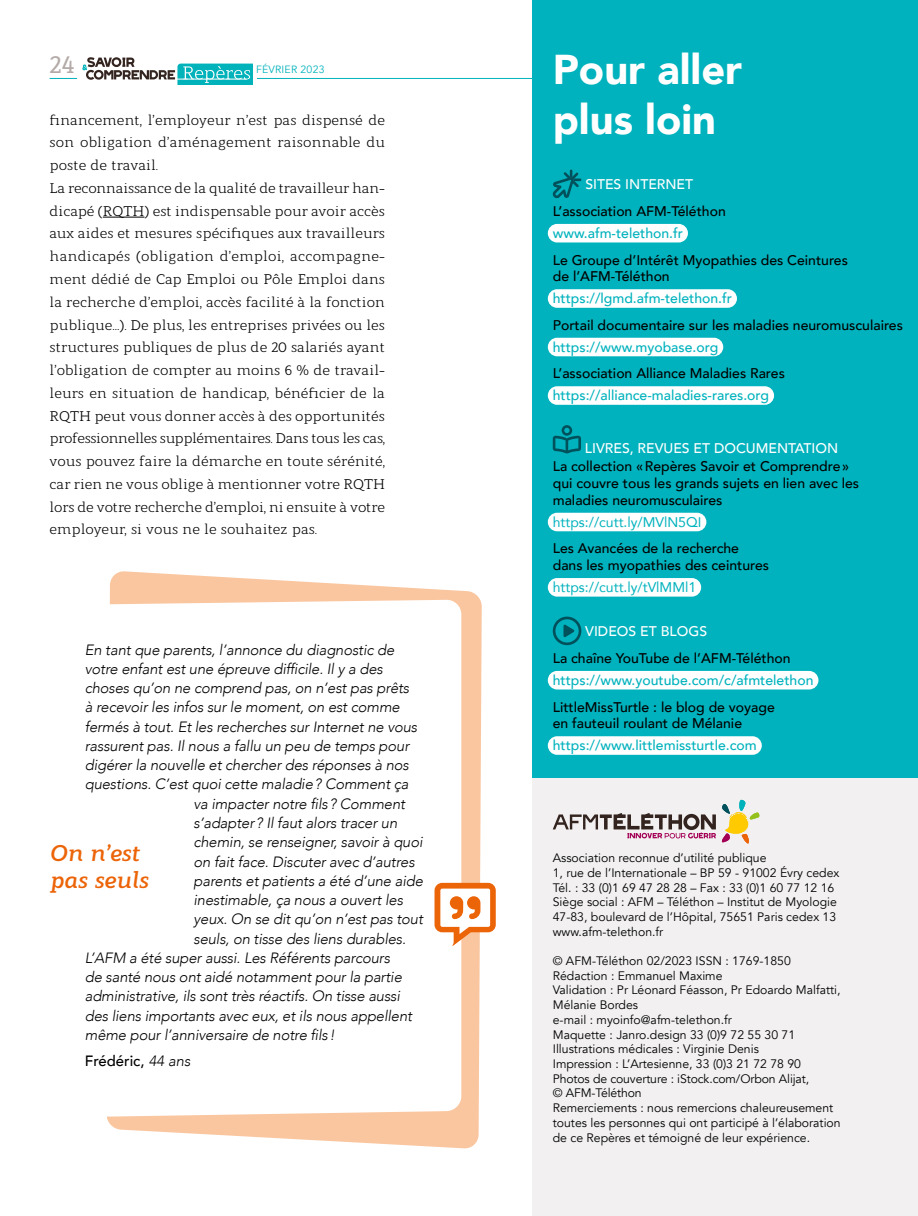
<style>
.page{position:relative;width:918px;height:1216px;background:#fff}
.page>*{position:absolute;margin:0;border:0;box-sizing:border-box;transform-origin:0 0}
.t1{font:900 41.65px/49.9px "Avenir";color:#fff}
.t2{font:500 24.5px "Modum";color:#b4aaa8}
.t3{font:italic 700 22.75px/27.3px "Modum";letter-spacing:-.01em;color:#ec6408}
.t4{font:italic 300 14.88px "Avenir";letter-spacing:-.01em;color:#000}
.t5{font:500 14.88px "Avenir";color:#000}
.t6{font:14px/22.8px "Modum";color:#000}
.t7{font:500 14px/16.8px "Avenir";color:#000}
.t8{font:500 14px "Avenir";color:#00b2bd}
.t9{font:500 14px "Avenir";color:#fff}
.t10{font:14px "Avenir";color:#00b2bd}
.t11{font:12.25px/14.7px "Avenir";color:#000}
.t12{font:10.5px "Avenir";letter-spacing:.02em;color:#00b2bd}
.s1{font-weight:300;font-style:italic}
</style>
<div class="page">
<hr style="left:257px;top:78px;width:611px;height:1px;background:#00b2bd">
<svg style="left:50px;top:57px;width:202px;height:28px"></svg>
<div style="left:533px;top:754px;width:385px;height:461px;background:#f2f0f0"></div>
<div style="left:533px;top:0;width:385px;height:778px;background:#00b2bd"></div>
<svg style="left:553px;top:799px;width:207px;height:44px"></svg>
<div style="left:548px;top:224px;width:140px;height:18px;background:#fff;border-radius:9px"></div>
<div style="left:548px;top:289px;width:189px;height:19px;background:#fff;border-radius:9px"></div>
<div style="left:548px;top:338px;width:175px;height:18px;background:#fff;border-radius:9px"></div>
<div style="left:548px;top:386px;width:226px;height:19px;background:#fff;border-radius:9px"></div>
<div style="left:548px;top:512px;width:158px;height:19px;background:#fff;border-radius:9px"></div>
<div style="left:548px;top:578px;width:153px;height:18px;background:#fff;border-radius:9px"></div>
<div style="left:548px;top:671px;width:270px;height:18px;background:#fff;border-radius:9px"></div>
<div style="left:548px;top:736px;width:214px;height:18px;background:#fff;border-radius:9px"></div>
<svg style="left:552px;top:169px;width:30px;height:30px"></svg>
<svg style="left:553px;top:425px;width:28px;height:28px"></svg>
<svg style="left:553px;top:616px;width:28px;height:29px"></svg>
<svg style="left:106px;top:571px;width:376px;height:577px;fill:#fac69f"></svg>
<svg style="left:106px;top:599px;width:355px;height:517px"></svg>
<svg style="left:434px;top:882px;width:62px;height:64px"></svg>
<div style="left:50px;top:805px;width:129px;height:121px;background:#fff"></div>
<hr style="left:103px;top:217px;width:41px;height:1px;background:#000">
<h2 class="t2" style="left:50px;top:46px;width:27px">24</h2>
<p class="t12" style="left:256px;top:63px;width:70px">FÉVRIER 2023</p>
<p class="t6" style="left:50px;top:107px;width:337px">financement, l’employeur n’est pas dispensé de son obligation d’aménagement raisonnable du poste de travail.<br>La reconnaissance de la qualité de travailleur han&shy;dicapé (RQTH) est indispensable pour avoir accès aux aides et mesures spécifiques aux travailleurs handicapés (obligation d’emploi, accompagne&shy;ment dédié de Cap Emploi ou Pôle Emploi dans la recherche d’emploi, accès facilité à la fonction publique…). De plus, les entreprises privées ou les structures publiques de plus de 20 salariés ayant l’obligation de compter au moins 6 % de travail&shy;leurs en situation de handicap, bénéficier de la RQTH peut vous donner accès à des opportunités professionnelles supplémentaires. Dans tous les cas, vous pouvez faire la démarche en toute sérénité, car rien ne vous oblige à mentionner votre RQTH lors de votre recherche d’emploi, ni ensuite à votre employeur, si vous ne le souhaitez pas.</p>
<p class="t4" style="left:85px;top:640px;width:311px">En tant que parents, l’annonce du diagnostic de</p>
<p class="t4" style="left:85px;top:660px;width:300px">votre enfant est une épreuve difficile. Il y a des</p>
<p class="t4" style="left:85px;top:679px;width:326px">choses qu’on ne comprend pas, on n’est pas prêts</p>
<p class="t4" style="left:85px;top:698px;width:316px">à recevoir les infos sur le moment, on est comme</p>
<p class="t4" style="left:85px;top:717px;width:334px">fermés à tout. Et les recherches sur Internet ne vous</p>
<p class="t4" style="left:85px;top:737px;width:326px">rassurent pas. Il nous a fallu un peu de temps pour</p>
<p class="t4" style="left:85px;top:756px;width:326px">digérer la nouvelle et chercher des réponses à nos</p>
<p class="t4" style="left:85px;top:775px;width:325px">questions. C’est quoi cette maladie? Comment ça</p>
<p class="t4" style="left:193px;top:794px;width:213px">va impacter notre fils? Comment</p>
<p class="t4" style="left:193px;top:814px;width:205px">s’adapter? Il faut alors tracer un</p>
<p class="t4" style="left:193px;top:833px;width:231px">chemin, se renseigner, savoir à quoi</p>
<p class="t4" style="left:193px;top:852px;width:223px">on fait face. Discuter avec d’autres</p>
<p class="t4" style="left:193px;top:871px;width:231px">parents et patients a été d’une aide</p>
<p class="t4" style="left:193px;top:891px;width:211px">inestimable, ça nous a ouvert les</p>
<p class="t4" style="left:193px;top:910px;width:231px">yeux. On se dit qu’on n’est pas tout</p>
<p class="t4" style="left:193px;top:929px;width:214px">seuls, on tisse des liens durables.</p>
<p class="t4" style="left:85px;top:948px;width:307px">L’AFM a été super aussi. Les Référents parcours</p>
<p class="t4" style="left:85px;top:968px;width:319px">de santé nous ont aidé notamment pour la partie</p>
<p class="t4" style="left:85px;top:987px;width:317px">administrative, ils sont très réactifs. On tisse aussi</p>
<p class="t4" style="left:85px;top:1006px;width:329px">des liens importants avec eux, et ils nous appellent</p>
<p class="t4" style="left:85px;top:1025px;width:252px">même pour l’anniversaire de notre fils!</p>
<p class="t5" style="left:85px;top:1047px;width:107px">Frédéric, <span class="s1">44 ans</span></p>
<h3 class="t3" style="left:50px;top:836px;width:101px">On n’est pas seuls</h3>
<h1 class="t1" style="left:553px;top:43px;width:191px">Pour aller plus loin</h1>
<p class="t9" style="left:585px;top:172px;width:109px">SITES INTERNET</p>
<p class="t7" style="left:553px;top:202px;width:174px">L’association AFM-Téléthon</p>
<p class="t8" style="left:553px;top:221px;width:132px">www.afm-telethon.fr</p>
<p class="t7" style="left:553px;top:250px;width:297px">Le Groupe d’Intérêt Myopathies des Ceintures de l’AFM-Téléthon</p>
<p class="t8" style="left:553px;top:286px;width:181px">https://lgmd.afm-telethon.fr</p>
<p class="t7" style="left:553px;top:316px;width:352px">Portail documentaire sur les maladies neuromusculaires</p>
<p class="t8" style="left:553px;top:335px;width:167px">https://www.myobase.org</p>
<p class="t7" style="left:553px;top:364px;width:234px">L’association Alliance Maladies Rares</p>
<p class="t8" style="left:553px;top:383px;width:218px">https://alliance-maladies-rares.org</p>
<p class="t9" style="left:585px;top:436px;width:255px">LIVRES, REVUES ET DOCUMENTATION</p>
<p class="t7" style="left:553px;top:457px;width:308px">La collection «Repères Savoir et Comprendre» qui couvre tous les grands sujets en lien avec les maladies neuromusculaires</p>
<p class="t10" style="left:553px;top:510px;width:150px">https://cutt.ly/MVlN5QI</p>
<p class="t7" style="left:553px;top:539px;width:218px">Les Avancées de la recherche dans les myopathies des ceintures</p>
<p class="t10" style="left:553px;top:576px;width:145px">https://cutt.ly/tVlMMl1</p>
<p class="t9" style="left:585px;top:619px;width:123px">VIDEOS ET BLOGS</p>
<p class="t7" style="left:553px;top:649px;width:239px">La chaîne YouTube de l’AFM-Téléthon</p>
<p class="t8" style="left:553px;top:668px;width:262px">https://www.youtube.com/c/afmtelethon</p>
<p class="t7" style="left:553px;top:697px;width:224px">LittleMissTurtle : le blog de voyage en fauteuil roulant de Mélanie</p>
<p class="t8" style="left:553px;top:733px;width:205px">https://www.littlemissturtle.com</p>
<p class="t11" style="left:553px;top:850px;width:288px">Association reconnue d’utilité publique<br>1, rue de l’Internationale – BP 59 - 91002 Évry cedex Tél. : 33 (0)1 69 47 28 28 – Fax : 33 (0)1 60 77 12 16<br>Siège social : AFM – Téléthon – Institut de Myologie 47-83, boulevard de l’Hôpital, 75651 Paris cedex 13 www.afm-telethon.fr</p>
<p class="t11" style="left:553px;top:953px;width:289px">© AFM-Téléthon 02/2023 ISSN : 1769-1850<br>Rédaction : Emmanuel Maxime<br>Validation : Pr Léonard Féasson, Pr Edoardo Malfatti, Mélanie Bordes<br>e-mail : myoinfo@afm-telethon.fr<br>Maquette : Janro.design 33 (0)9 72 55 30 71<br>Illustrations médicales : Virginie Denis<br>Impression : L’Artesienne, 33 (0)3 21 72 78 90<br>Photos de couverture : iStock.com/Orbon Alijat,<br>© AFM-Téléthon<br>Remerciements : nous remercions chaleureusement toutes les personnes qui ont participé à l’élaboration de ce Repères et témoigné de leur expérience.</p>
</div>
